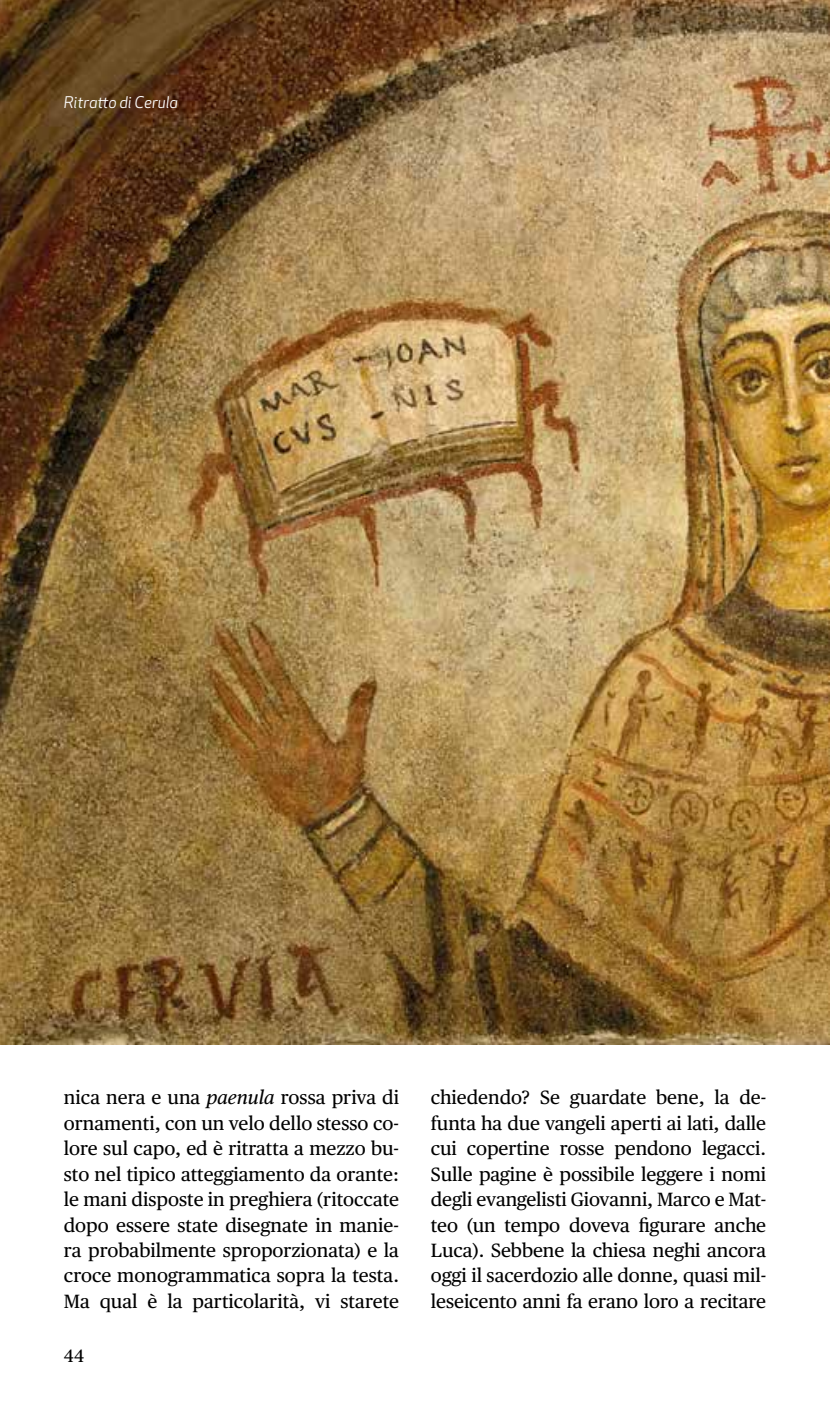
<style>
.page{position:relative;width:830px;height:1404px;background:#fff}
.page>*{position:absolute;margin:0;border:0;box-sizing:border-box;transform-origin:0 0}
.t1{font:19.12px/25.4px "Publico Text";letter-spacing:-.005em;color:#000;text-align:justify}
.t2{font:18px "Publico Text";color:#000}
.t3{font:italic 15.75px "Apex New";color:#fff}
.s1{font-style:italic}
</style>
<div class="page">
<img style="left:0;top:0;width:829px;height:1044px">
<p class="t3" style="left:64px;top:92px;width:115px">Ritratto di Cerula</p>
<p class="t1" style="left:64px;top:1084px;width:336px">nica nera e una <span class="s1">paenula</span> rossa priva di ornamenti, con un velo dello stesso co&shy;lore sul capo, ed è ritratta a mezzo bu&shy;sto nel tipico atteggiamento da orante: le mani disposte in preghiera (ritoccate dopo essere state disegnate in manie&shy;ra probabilmente sproporzionata) e la croce monogrammatica sopra la testa.<br>Ma qual è la particolarità, vi starete</p>
<p class="t1" style="left:431px;top:1084px;width:336px">chiedendo? Se guardate bene, la de&shy;funta ha due vangeli aperti ai lati, dalle cui copertine rosse pendono legacci.<br>Sulle pagine è possibile leggere i nomi degli evangelisti Giovanni, Marco e Mat&shy;teo (un tempo doveva figurare anche Luca). Sebbene la chiesa neghi ancora oggi il sacerdozio alle donne, quasi mil&shy;leseicento anni fa erano loro a recitare</p>
<p class="t2" style="left:64px;top:1345px;width:22px">44</p>
</div>
